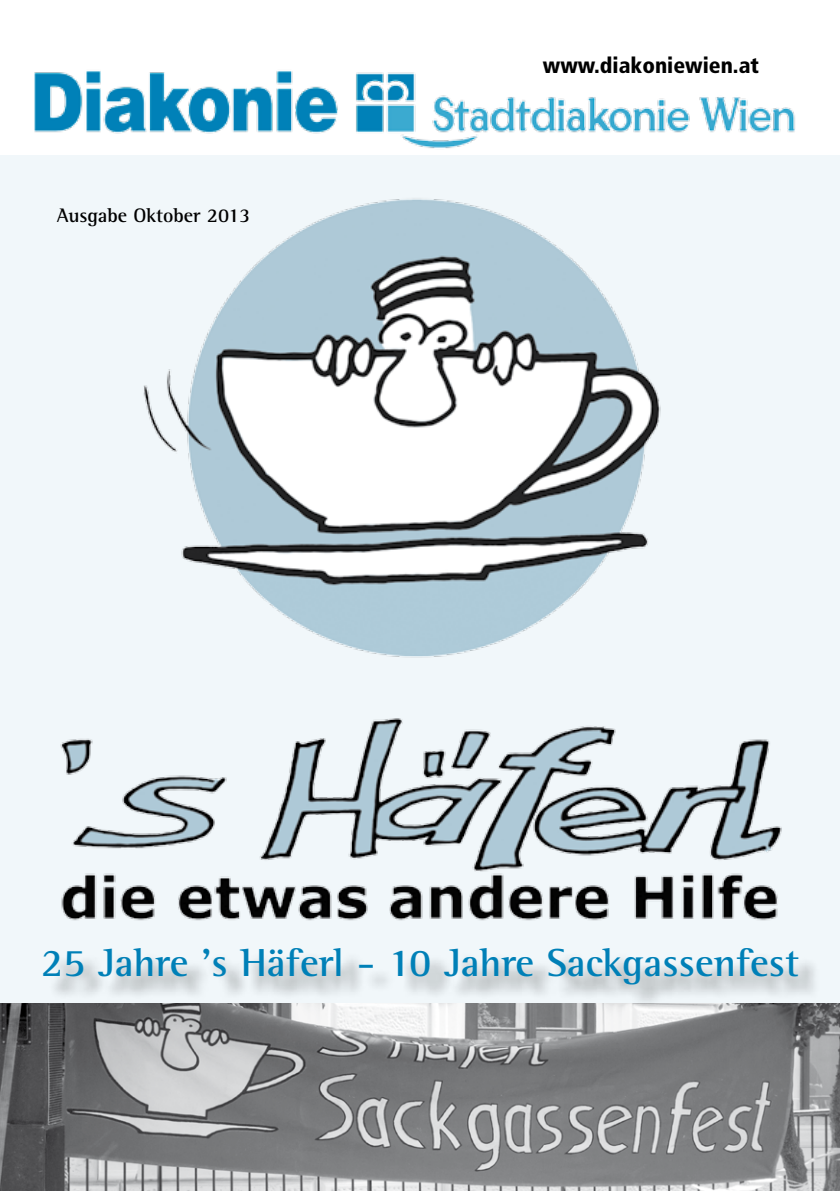
<style>
.page{position:relative;width:840px;height:1191px;background:#fff}
.page>*{position:absolute;margin:0;border:0;box-sizing:border-box;transform-origin:0 0}
.t1{font:700 40px "Rotis Semi Serif";color:#0080b7}
.t2{font:900 condensed 22px "Frutiger";color:#000}
.t3{font:700 20px "Rotis Semi Serif";color:#000}
</style>
<div class="page">
<img style="left:0;top:155px;width:839px;height:834px">
<img style="left:31px;top:71px;width:772px;height:86px">
<img style="left:0;top:1003px;width:839px;height:188px">
<div style="left:46px;top:951px;width:774px;height:57px;background:#000;opacity:.4"></div>
<p class="t3" style="left:57px;top:203px;width:195px">Ausgabe Oktober 2013</p>
<p class="t2" style="left:542px;top:52px;width:217px">www.diakoniewien.at</p>
<p class="t1" style="left:41px;top:938px;width:759px">25 Jahre 's Häferl - 10 Jahre Sackgassenfest</p>
</div>
